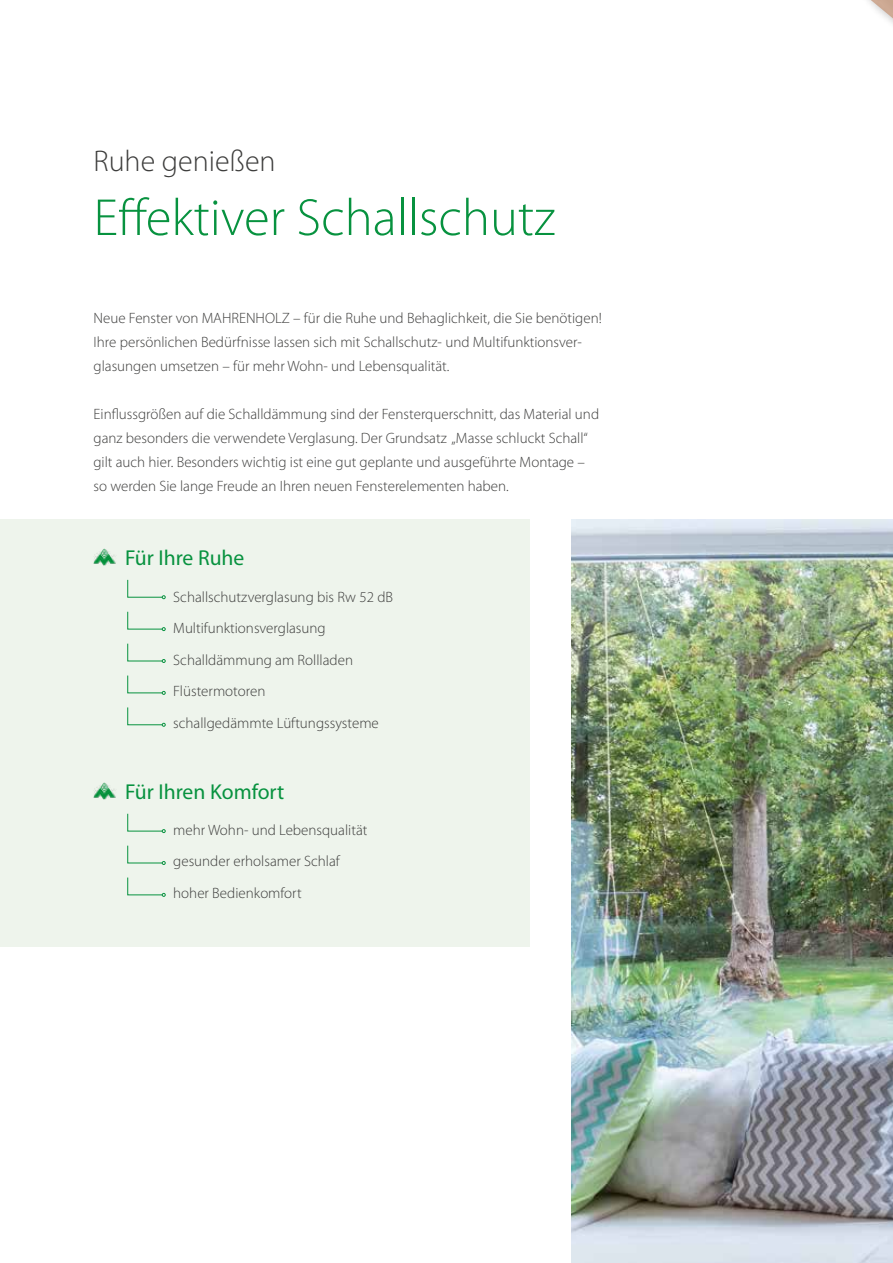
<style>
.page{position:relative;width:893px;height:1263px;background:#fff}
.page>*{position:absolute;margin:0;border:0;box-sizing:border-box;transform-origin:0 0}
.t1{font:300 52.5px "Myriad Pro";color:#07923f}
.t2{font:300 30px "Myriad Pro";color:#3c3c3b}
.t3{font:21.6px "Myriad Pro";color:#07923f}
.t4{font:300 15px/31.5px "Myriad Pro";color:#3c3c3b}
</style>
<div class="page">
<img style="left:572px;top:519px;width:321px;height:744px">
<div style="left:0;top:519px;width:529px;height:428px;background:#eef4ec"></div>
<svg style="left:127px;top:579px;width:39px;height:20px"></svg>
<img style="left:94px;top:548px;width:22px;height:18px">
<svg style="left:127px;top:611px;width:39px;height:20px"></svg>
<svg style="left:127px;top:643px;width:39px;height:20px"></svg>
<svg style="left:127px;top:813px;width:39px;height:20px"></svg>
<img style="left:94px;top:782px;width:22px;height:17px">
<svg style="left:127px;top:845px;width:39px;height:20px"></svg>
<svg style="left:127px;top:877px;width:39px;height:20px"></svg>
<svg style="left:127px;top:675px;width:39px;height:20px"></svg>
<svg style="left:127px;top:707px;width:39px;height:20px"></svg>
<div style="left:851px;top:0;width:42px;height:815px;background:#000;opacity:.2"></div>
<img style="left:871px;top:0;width:22px;height:18px">
<h2 class="t2" style="left:94px;top:143px;width:184px">Ruhe genießen</h2>
<h1 class="t1" style="left:94px;top:186px;width:463px">Effektiver Schallschutz</h1>
<p class="t4" style="left:94px;top:305px;width:510px;line-height:24px">Neue Fenster von MAHRENHOLZ – für die Ruhe und Behaglichkeit, die Sie benötigen!<br>Ihre persönlichen Bedürfnisse lassen sich mit Schallschutz- und Multifunktionsver&shy;glasungen umsetzen – für mehr Wohn- und Lebensqualität.</p>
<p class="t4" style="left:94px;top:401px;width:507px;line-height:24px">Einflussgrößen auf die Schalldämmung sind der Fensterquerschnitt, das Material und ganz besonders die verwendete Verglasung. Der Grundsatz „Masse schluckt Schall“ gilt auch hier. Besonders wichtig ist eine gut geplante und ausgeführte Montage – so werden Sie lange Freude an Ihren neuen Fensterelementen haben.</p>
<h3 class="t3" style="left:125px;top:544px;width:121px">Für Ihre Ruhe</h3>
<p class="t4" style="left:173px;top:581px;width:221px">Schallschutzverglasung bis Rw 52 dB<br>Multifunktionsverglasung<br>Schalldämmung am Rollladen<br>Flüstermotoren<br>schallgedämmte Lüftungssysteme</p>
<h3 class="t3" style="left:125px;top:778px;width:161px">Für Ihren Komfort</h3>
<p class="t4" style="left:173px;top:814px;width:196px">mehr Wohn- und Lebensqualität gesunder erholsamer Schlaf hoher Bedienkomfort</p>
</div>
